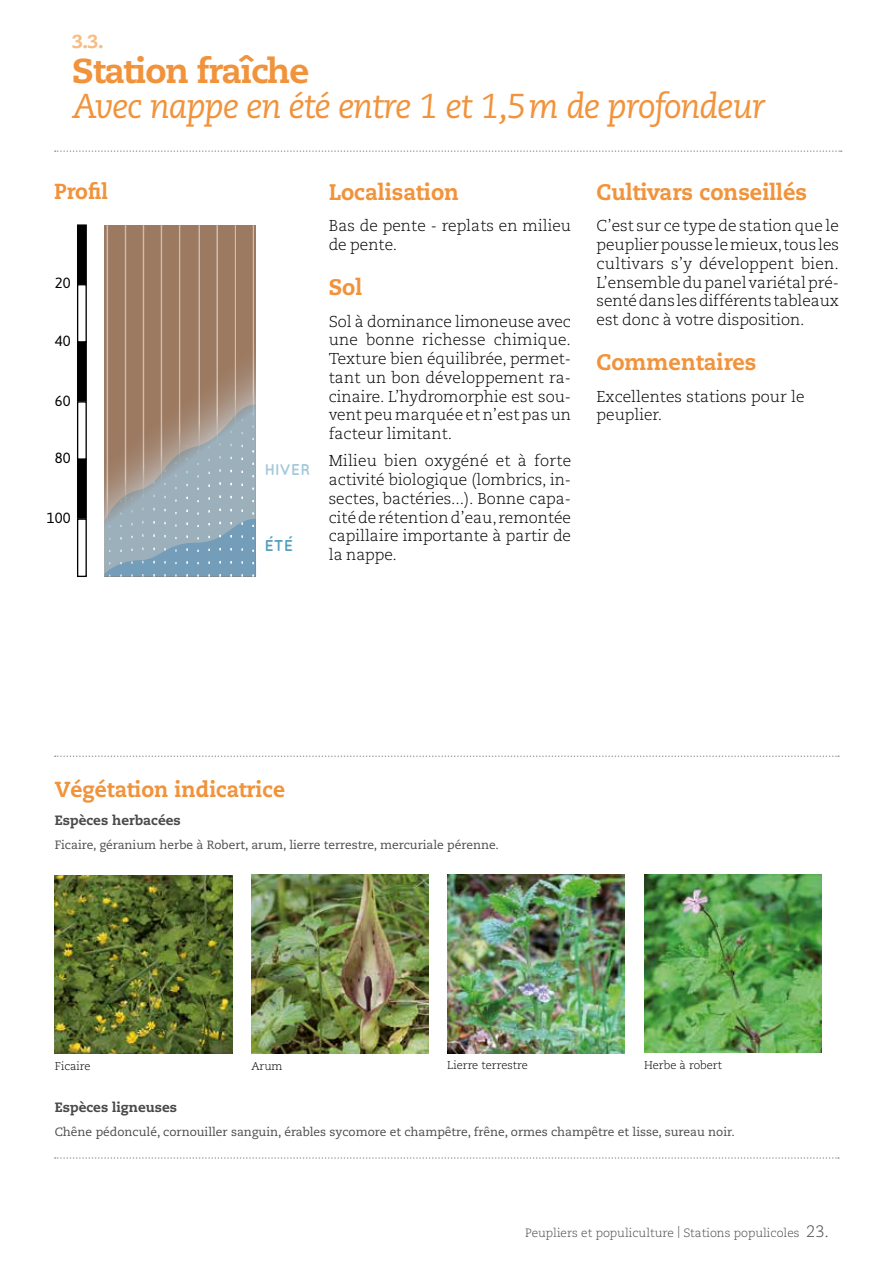
<style>
.page{position:relative;width:893px;height:1263px;background:#fff}
.page>*{position:absolute;margin:0;border:0;box-sizing:border-box;transform-origin:0 0}
.t1{font:italic 34.5px/35.2px "Caecilia";letter-spacing:-.03em;color:#f1933b}
.t2{font:800 22.5px "Caecilia";color:#f1933b;scale:.96 1}
.t3{font:800 21.75px "Caecilia";color:#f1933b;scale:.96 1}
.TITRE_rubrique{font:800 18.75px "Caecilia";color:#f8bb82}
.t4{font:300 15.75px/18.8px "Caecilia";color:#000;text-align:justify}
.t5{font:700 15.6px "Quicksand";letter-spacing:-.015em;color:#a5c8dc}
.t6{font:700 15.6px "Quicksand";color:#51a0bd}
.t7{font:14.85px "Asap";color:#000}
.t8{font:800 13.5px "Caecilia";color:#4a4a49}
.t9{font:12px "Caecilia";color:#4a4a49}
.t10{font:300 12px "Caecilia";color:#4a4a49}
.t11{font:300 11.25px "Caecilia";color:#000}
.s1{font-weight:800;font-style:normal}
.s2{font-size:16.5px}
</style>
<div class="page">
<img style="left:55px;top:875px;width:177px;height:179px">
<img style="left:251px;top:874px;width:178px;height:179px">
<img style="left:447px;top:874px;width:178px;height:179px">
<img style="left:644px;top:874px;width:177px;height:179px">
<svg style="left:55px;top:755px;width:784px;height:2px"></svg>
<svg style="left:55px;top:1157px;width:784px;height:2px"></svg>
<svg style="left:55px;top:150px;width:787px;height:2px"></svg>
<div style="left:77px;top:224px;width:10px;height:60px;background:#000;border:1px solid #000"></div>
<div style="left:77px;top:342px;width:10px;height:59px;background:#000;border:1px solid #000"></div>
<div style="left:77px;top:459px;width:10px;height:60px;background:#000;border:1px solid #000"></div>
<div style="left:77px;top:284px;width:10px;height:59px;border:1px solid #000"></div>
<div style="left:77px;top:401px;width:10px;height:59px;border:1px solid #000"></div>
<div style="left:77px;top:518px;width:10px;height:59px;border:1px solid #000"></div>
<div style="left:104px;top:225px;width:152px;height:352px;background:#9c7a61"></div>
<hr style="left:107px;top:225px;width:1px;height:311px;background:#fff">
<hr style="left:125px;top:225px;width:1px;height:292px;background:#fff">
<hr style="left:143px;top:225px;width:1px;height:281px;background:#fff">
<hr style="left:161px;top:225px;width:1px;height:269px;background:#fff">
<hr style="left:179px;top:225px;width:1px;height:246px;background:#fff">
<hr style="left:198px;top:225px;width:2px;height:237px;background:#fff">
<hr style="left:216px;top:225px;width:2px;height:229px;background:#fff">
<hr style="left:234px;top:225px;width:2px;height:212px;background:#fff">
<hr style="left:252px;top:225px;width:2px;height:207px;background:#fff">
<svg style="left:104px;top:336px;width:152px;height:241px"></svg>
<p class="TITRE_rubrique" style="left:72px;top:30px;width:33px">3.3.</p>
<p class="t1" style="left:72px;top:54px;width:695px"><span class="s1">Station fraîche<br></span>Avec nappe en été entre 1 et 1,5m de profondeur</p>
<p class="t3" style="left:54px;top:178px;width:58px">Profil</p>
<p class="t7" style="left:55px;top:275px;width:17px">20</p>
<p class="t7" style="left:55px;top:332px;width:17px">40</p>
<p class="t7" style="left:55px;top:392px;width:17px">60</p>
<p class="t7" style="left:55px;top:449px;width:17px">80</p>
<p class="t7" style="left:47px;top:509px;width:25px">100</p>
<p class="t5" style="left:264px;top:460px;width:47px">HIVER</p>
<p class="t6" style="left:264px;top:536px;width:30px">ÉTÉ</p>
<p class="t2" style="left:329px;top:178px;width:137px">Localisation</p>
<p class="t4" style="left:329px;top:217px;width:244px">Bas de pente - replats en milieu de pente.</p>
<p class="t2" style="left:329px;top:273px;width:37px">Sol</p>
<p class="t4" style="left:329px;top:312px;width:244px">Sol à dominance limoneuse avec une bonne richesse chimique.<br>Texture bien équilibrée, permet&shy;tant un bon développement ra&shy;cinaire. L’hydromorphie est sou&shy;vent peu marquée et n’est pas un facteur limitant.</p>
<p class="t4" style="left:329px;top:452px;width:244px">Milieu bien oxygéné et à forte activité biologique (lombrics, in&shy;sectes, bactéries...). Bonne capa&shy;cité de rétention d’eau, remontée capillaire importante à partir de la nappe.</p>
<p class="t2" style="left:597px;top:178px;width:221px">Cultivars conseillés</p>
<p class="t4" style="left:597px;top:217px;width:244px">C’est sur ce type de station que le peuplier pousse le mieux, tous les cultivars s’y développent bien.<br>L’ensemble du panel variétal pré&shy;senté dans les différents tableaux est donc à votre disposition.</p>
<p class="t2" style="left:597px;top:348px;width:168px">Commentaires</p>
<p class="t4" style="left:597px;top:387px;width:209px">Excellentes stations pour le peuplier.</p>
<p class="t3" style="left:55px;top:776px;width:241px">Végétation indicatrice</p>
<p class="t8" style="left:55px;top:812px;width:127px">Espèces herbacées</p>
<p class="t9" style="left:55px;top:837px;width:446px">Ficaire, géranium herbe à Robert, arum, lierre terrestre, mercuriale pérenne.</p>
<p class="t11" style="left:55px;top:1060px;width:37px">Ficaire</p>
<p class="t11" style="left:251px;top:1060px;width:33px">Arum</p>
<p class="t11" style="left:447px;top:1058px;width:82px">Lierre terrestre</p>
<p class="t11" style="left:644px;top:1058px;width:80px">Herbe à robert</p>
<p class="t8" style="left:55px;top:1099px;width:124px">Espèces ligneuses</p>
<p class="t9" style="left:55px;top:1124px;width:682px">Chêne pédonculé, cornouiller sanguin, érables sycomore et champêtre, frêne, ormes champêtre et lisse, sureau noir.</p>
<p class="t10" style="left:525px;top:1226px;width:305px">Peupliers et populiculture | Stations populicoles <span class="s2">23.</span></p>
</div>
